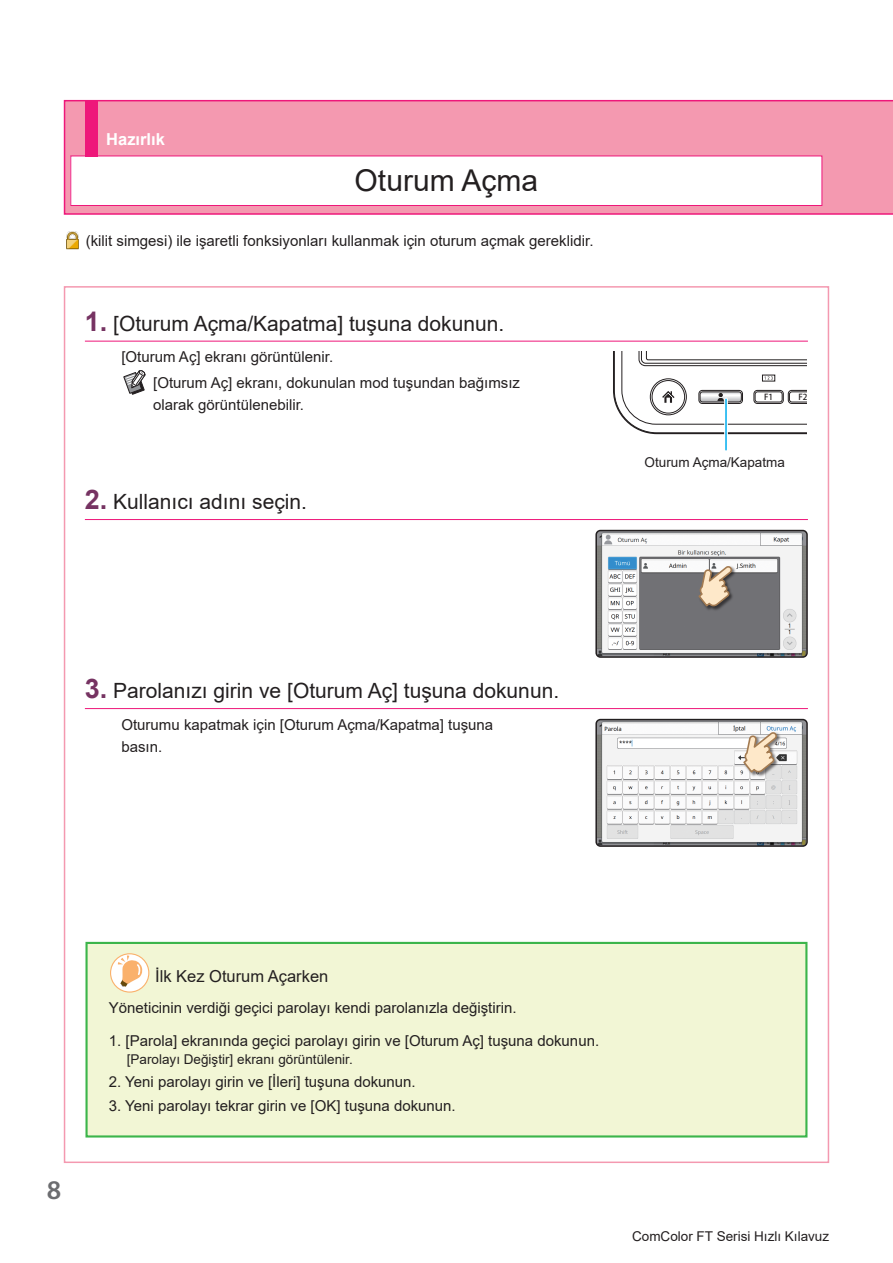
<style>
.page{position:relative;width:893px;height:1263px;background:#fff}
.page>*{position:absolute;margin:0;border:0;box-sizing:border-box;transform-origin:0 0}
.t1{font:30px "Arial";color:#231f20}
.t2{font:600 27px "Myriad Pro";color:#6c6d70}
.t3{font:21px "Arial";color:#231f20}
.t4{font:16.5px "Arial";color:#231f20}
.t5{font:700 16.5px "Arial";color:#fff}
.t6{font:15px/25.5px "Arial";color:#231f20}
.t7{font:13.5px "Arial";color:#231f20}
.t8{font:500 8.25px "Koz Go Pro";color:#231f20}
.s1{font-weight:700;font-size:27px;color:#763362}
</style>
<div class="page">
<div style="left:64px;top:286px;width:765px;height:877px;background:#fff;border:2px solid #f499b0"></div>
<svg style="left:64px;top:100px;width:829px;height:115px;background:#f391ad"></svg>
<hr style="left:85px;top:341px;width:723px;height:1px;background:#ee177a">
<hr style="left:85px;top:519px;width:723px;height:1px;background:#ee177a">
<hr style="left:85px;top:708px;width:723px;height:1px;background:#ee177a">
<svg style="left:124px;top:370px;width:21px;height:25px"></svg>
<svg style="left:613px;top:351px;width:194px;height:84px"></svg>
<hr style="left:724px;top:399px;width:4px;height:51px;background:#fff">
<hr style="left:725px;top:399px;width:2px;height:51px;background:#00aeef">
<img style="left:598px;top:533px;width:207px;height:122px">
<div style="left:595px;top:530px;width:213px;height:128px;border:2px solid #231f20;border-radius:4px"></div>
<img style="left:697px;top:565px;width:41px;height:47px">
<svg style="left:697px;top:565px;width:37px;height:43px;background:#b7a897"></svg>
<img style="left:598px;top:722px;width:207px;height:122px">
<div style="left:595px;top:719px;width:213px;height:128px;border:2px solid #231f20;border-radius:4px"></div>
<img style="left:742px;top:731px;width:41px;height:47px">
<svg style="left:742px;top:731px;width:37px;height:43px"></svg>
<img style="left:66px;top:232px;width:13px;height:18px">
<div style="left:71px;top:156px;width:751px;height:49px;background:#fff"></div>
<div style="left:70px;top:156px;width:752px;height:50px;border:1px solid #ee177a"></div>
<div style="left:87px;top:943px;width:719px;height:193px;background:#f2f6d5"></div>
<div style="left:111px;top:954px;width:38px;height:38px;background:#fff;border-radius:50%"></div>
<div style="left:110px;top:953px;width:39px;height:40px;border:1px solid #fab16c;border-radius:50%"></div>
<svg style="left:118px;top:955px;width:24px;height:32px"></svg>
<div style="left:85px;top:942px;width:722px;height:195px;border:2px solid #3cb54b"></div>
<div style="left:85px;top:100px;width:13px;height:56px;background:#ee177a"></div>
<p class="t5" style="left:106px;top:128px;width:60px">Hazırlık</p>
<h1 class="t1" style="left:355px;top:160px;width:185px">Oturum Açma</h1>
<p class="t6" style="left:86px;top:228px;width:509px">(kilit simgesi) ile işaretli fonksiyonları kullanmak için oturum açmak gereklidir.</p>
<h3 class="t3" style="left:85px;top:309px;width:421px"><span class="s1">1.</span> [Oturum Açma/Kapatma] tuşuna dokunun.</h3>
<p class="t6" style="left:153px;top:344px;width:368px;text-indent:-32px">[Oturum Aç] ekranı görüntülenir.<br>[Oturum Aç] ekranı, dokunulan mod tuşundan bağımsız</p>
<p class="t6" style="left:153px;top:392px;width:152px">olarak görüntülenebilir.</p>
<h3 class="t3" style="left:85px;top:487px;width:224px"><span class="s1">2.</span> Kullanıcı adını seçin.</h3>
<p class="t8" style="left:764px;top:392px;width:10px">F1</p>
<p class="t8" style="left:798px;top:392px;width:10px">F2</p>
<p class="t7" style="left:645px;top:453px;width:142px">Oturum Açma/Kapatma</p>
<h3 class="t3" style="left:85px;top:676px;width:476px"><span class="s1">3.</span> Parolanızı girin ve [Oturum Aç] tuşuna dokunun.</h3>
<p class="t6" style="left:121px;top:713px;width:373px;line-height:22.5px">Oturumu kapatmak için [Oturum Açma/Kapatma] tuşuna basın.</p>
<h2 class="t2" style="left:47px;top:1173px;width:16px">8</h2>
<p class="t4" style="left:155px;top:965px;width:175px">İlk Kez Oturum Açarken</p>
<p class="t6" style="left:109px;top:995px;width:409px">Yöneticinin verdiği geçici parolayı kendi parolanızla değiştirin.</p>
<p class="t6" style="left:109px;top:1027px;width:492px">1. [Parola] ekranında geçici parolayı girin ve [Oturum Aç] tuşuna dokunun.</p>
<p class="t7" style="left:127px;top:1050px;width:227px">[Parolayı Değiştir] ekranı görüntülenir.</p>
<p class="t6" style="left:109px;top:1069px;width:308px">2. Yeni parolayı girin ve [İleri] tuşuna dokunun.</p>
<p class="t6" style="left:109px;top:1093px;width:348px">3. Yeni parolayı tekrar girin ve [OK] tuşuna dokunun.</p>
<p class="t7" style="left:632px;top:1226px;width:199px">ComColor FT Serisi Hızlı Kılavuz</p>
</div>
